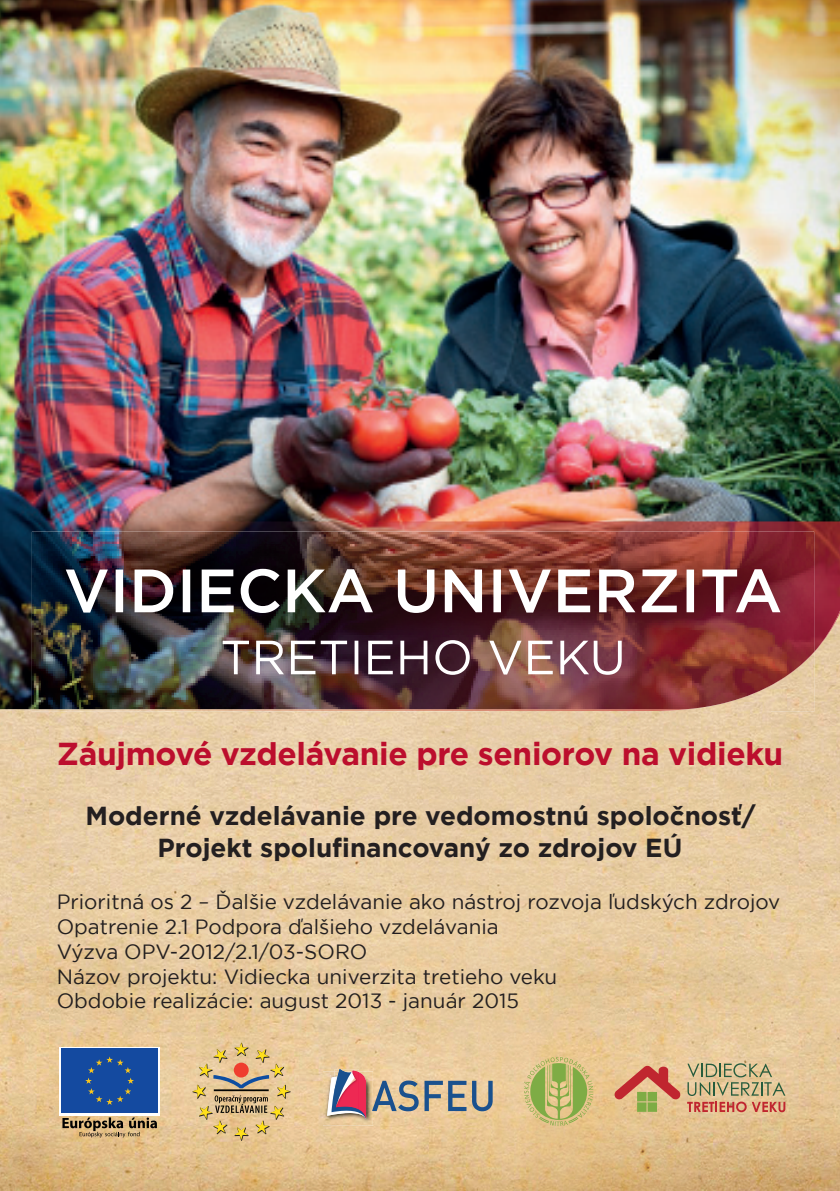
<style>
.page{position:relative;width:840px;height:1191px;background:#fff}
.page>*{position:absolute;margin:0;border:0;box-sizing:border-box;transform-origin:0 0}
.t1{font:700 31.6px "Gotham";letter-spacing:-.01em;color:#bc0e2d}
.t2{font:700 26px/31.2px "Gotham";color:#231f20;text-align:center}
.t3{font:20.6px/24.8px "Gotham";color:#231f20}
</style>
<div class="page">
<img style="left:770px;top:711px;width:69px;height:480px">
<img style="left:0;top:711px;width:770px;height:480px">
<svg style="left:613px;top:1065px;width:67px;height:46px;background:#d1966e"></svg>
<svg style="left:686px;top:1063px;width:99px;height:49px;background:#c7a881"></svg>
<img style="left:323px;top:1071px;width:49px;height:54px">
<svg style="left:327px;top:1068px;width:39px;height:51px;background:#bc788b"></svg>
<svg style="left:372px;top:1080px;width:46px;height:31px"></svg>
<svg style="left:424px;top:1080px;width:18px;height:31px"></svg>
<svg style="left:448px;top:1080px;width:18px;height:31px"></svg>
<svg style="left:472px;top:1080px;width:20px;height:31px"></svg>
<svg style="left:62px;top:1117px;width:95px;height:20px;background:#a78d63"></svg>
<div style="left:59px;top:1047px;width:101px;height:68px;background:#fff"></div>
<div style="left:61px;top:1048px;width:97px;height:65px;background:#144aa0"></div>
<svg style="left:85px;top:1056px;width:49px;height:49px"></svg>
<svg style="left:192px;top:1042px;width:98px;height:98px;background:#d6b784"></svg>
<svg style="left:523px;top:1057px;width:70px;height:69px;background:#bfbc72"></svg>
<img style="left:0;top:0;width:839px;height:611px">
<img style="left:0;top:611px;width:839px;height:100px">
<img style="left:32px;top:709px;width:781px;height:2px">
<img style="left:32px;top:531px;width:781px;height:178px">
<img style="left:222px;top:640px;width:399px;height:35px">
<img style="left:66px;top:569px;width:714px;height:44px">
<h1 class="t1" style="left:57px;top:733px;width:727px">Záujmové vzdelávanie pre seniorov na vidieku</h1>
<p class="t2" style="left:85px;top:800px;width:671px">Moderné vzdelávanie pre vedomostnú spoločnosť/<br>Projekt spolufinancovaný zo zdrojov EÚ</p>
<p class="t3" style="left:57px;top:889px;width:724px">Prioritná os 2 – Ďalšie vzdelávanie ako nástroj rozvoja ľudských zdrojov Opatrenie 2.1 Podpora ďalšieho vzdelávania<br>Výzva OPV-2012/2.1/03-SORO<br>Názov projektu: Vidiecka univerzita tretieho veku<br>Obdobie realizácie: august 2013 - január 2015</p>
</div>
